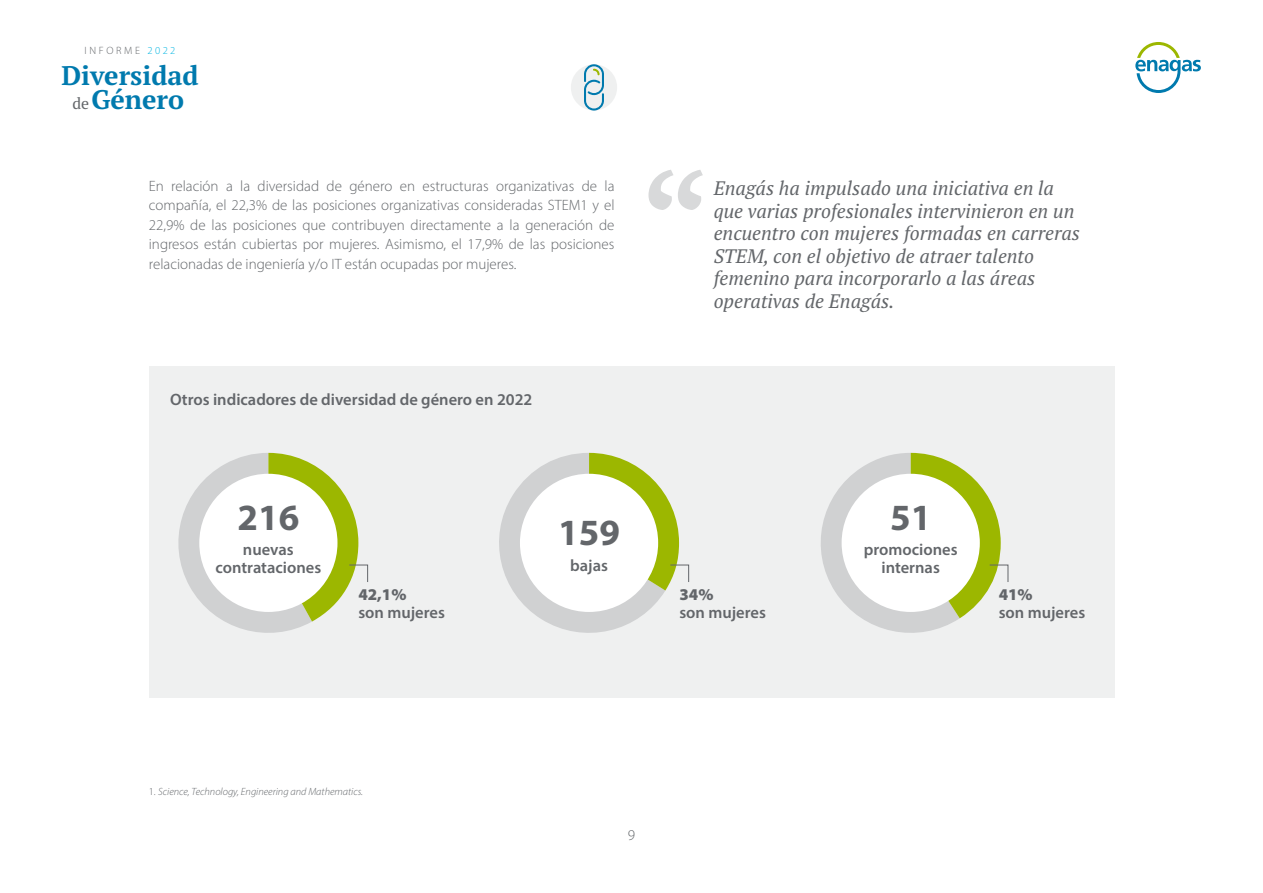
<style>
.page{position:relative;width:1263px;height:893px;background:#fff}
.page>*{position:absolute;margin:0;border:0;box-sizing:border-box;transform-origin:0 0}
.t1{font:700 37.2px "Myriad Pro";color:#63666a}
.t2{font:700 26.85px/24.5px "Enagas PT Serif";color:#007aae;text-align:center}
.t3{font:italic 19.5px/22.5px "Enagas PT Serif";color:#63666a}
.t4{font:600 16.5px/18px "Myriad Pro";color:#63666a;text-align:center}
.t5{font:900 16.5px "Myriad Pro";color:#63666a}
.t6{font:15.9px "Enagas PT Serif";color:#63666a}
.t7{font:300 15px/19.5px "Myriad Pro";color:#63666a;text-align:justify}
.t8{font:300 10.65px "Myriad Pro";letter-spacing:.25em;color:#63666a}
.t9{font:italic 300 10.5px "Myriad Pro";color:#63666a}
.s1{color:#00b5e2}
.s2{font-style:normal}
</style>
<div class="page">
<svg style="left:1135px;top:42px;width:66px;height:51px"></svg>
<div style="left:149px;top:366px;width:965px;height:332px;background:#eff0f0"></div>
<svg style="left:648px;top:170px;width:55px;height:40px"></svg>
<svg style="left:178px;top:453px;width:190px;height:180px"></svg>
<svg style="left:499px;top:453px;width:190px;height:180px"></svg>
<svg style="left:821px;top:453px;width:187px;height:180px"></svg>
<div style="left:571px;top:64px;width:46px;height:47px;background:#eff0f0;border-radius:50%"></div>
<svg style="left:584px;top:64px;width:20px;height:47px"></svg>
<p class="t8" style="left:85px;top:44px;width:92px">INFORME <span class="s1">2022</span></p>
<h2 class="t2" style="left:61px;top:62px;width:139px">Diversidad<br>Género</h2>
<p class="t6" style="left:72px;top:93px;width:18px">de</p>
<p class="t7" style="left:149px;top:176px;width:467px">En relación a la diversidad de género en estructuras organizativas de la compañía, el 22,3% de las posiciones organizativas consideradas STEM1 y el 22,9% de las posiciones que contribuyen directamente a la generación de ingresos están cubiertas por mujeres. Asimismo, el 17,9% de las posiciones relacionadas de ingeniería y/o IT están ocupadas por mujeres.</p>
<h3 class="t3" style="left:714px;top:177px;width:368px">Enagás ha impulsado una iniciativa en la que varias profesionales intervinieron en un encuentro con mujeres formadas en carreras STEM, con el objetivo de atraer talento femenino para incorporarlo a las áreas operativas de Enagás.</h3>
<p class="t4" style="left:170px;top:390px;width:364px">Otros indicadores de diversidad de género en 2022</p>
<h1 class="t1" style="left:237px;top:493px;width:63px">216</h1>
<p class="t4" style="left:216px;top:540px;width:107px">nuevas contrataciones</p>
<p class="t5" style="left:358px;top:583px;width:50px">42,1%</p>
<p class="t4" style="left:358px;top:603px;width:88px">son mujeres</p>
<h1 class="t1" style="left:558px;top:508px;width:63px">159</h1>
<p class="t4" style="left:570px;top:556px;width:39px">bajas</p>
<p class="t5" style="left:679px;top:583px;width:36px">34%</p>
<p class="t4" style="left:679px;top:603px;width:88px">son mujeres</p>
<p class="t9" style="left:149px;top:785px;width:216px"><span class="s2">1.</span> Science, Technology, Engineering and Mathematics.</p>
<p class="t7" style="left:628px;top:825px;width:9px">9</p>
<h1 class="t1" style="left:890px;top:493px;width:43px">51</h1>
<p class="t4" style="left:864px;top:540px;width:95px">promociones internas</p>
<p class="t5" style="left:999px;top:583px;width:36px">41%</p>
<p class="t4" style="left:999px;top:603px;width:88px">son mujeres</p>
</div>
